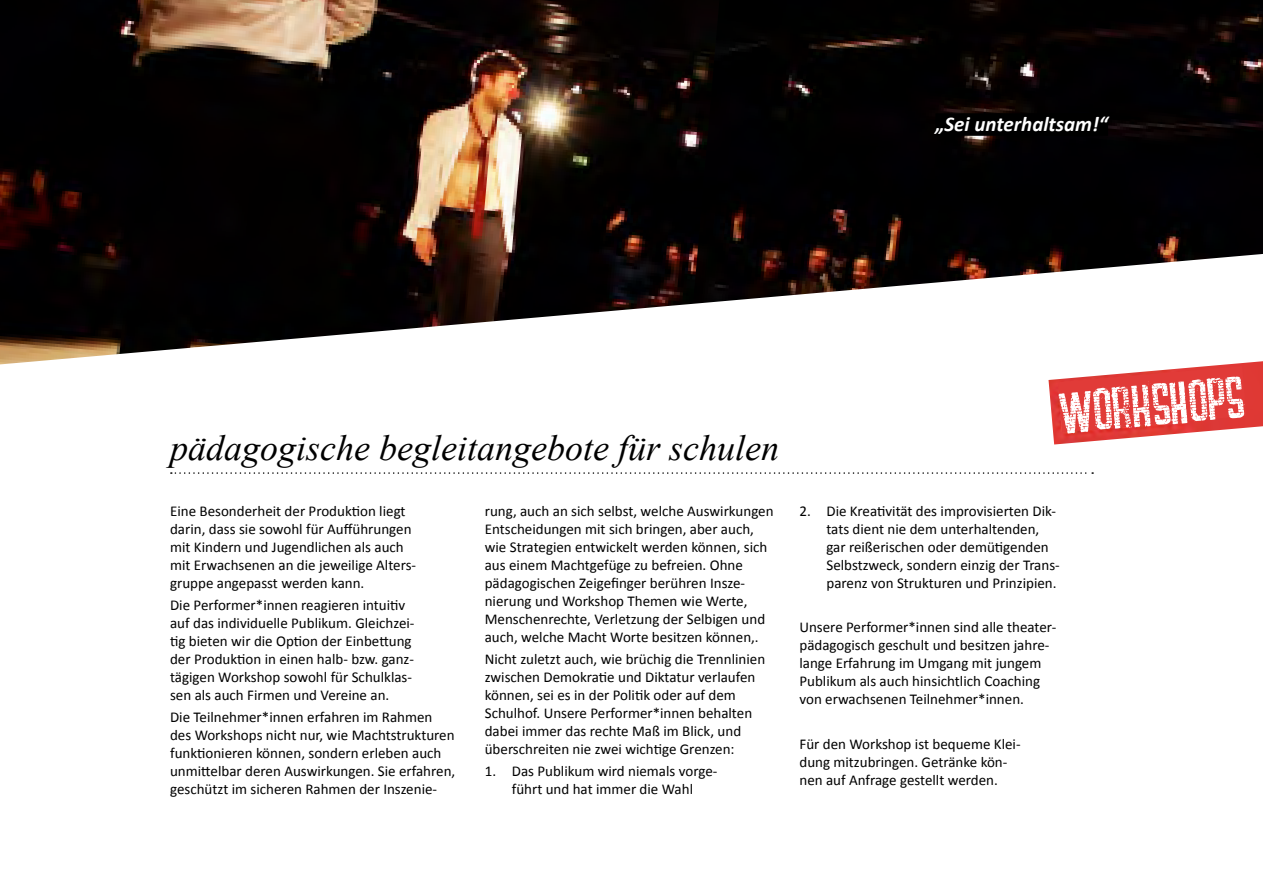
<style>
.page{position:relative;width:1263px;height:893px;background:#fff}
.page>*{position:absolute;margin:0;border:0;box-sizing:border-box;transform-origin:0 0}
.t1{font:62.7px "SOAPSTORE";color:#fff}
.t2{font:italic 36px "Times New Roman";color:#000}
.t3{font:italic 700 21px "Calibri";color:#fff}
.t4{font:15px/18px "Calibri";color:#000}
</style>
<div class="page">
<svg style="left:171px;top:472px;width:922px;height:2px"></svg>
<img style="left:1048px;top:364px;width:215px;height:80px">
<img style="left:0;top:0;width:1263px;height:364px">
<div style="left:935px;top:113px;width:173px;height:23px;background:#000"></div>
<svg style="left:1058px;top:366px;width:188px;height:66px;background:#e34b48"></svg>
<h3 class="t3" style="left:935px;top:111px;width:174px">„Sei unterhaltsam!“</h3>
<h2 class="t2" style="left:170px;top:423px;width:610px">pädagogische begleitangebote für schulen</h2>
<p class="t4" style="left:170px;top:501px;width:248px">Eine Besonderheit der Produktion liegt darin, dass sie sowohl für Aufführungen mit Kindern und Jugendlichen als auch mit Erwachsenen an die jeweilige Alters&shy;gruppe angepasst werden kann.</p>
<p class="t4" style="left:170px;top:595px;width:246px">Die Performer*innen reagieren intuitiv auf das individuelle Publikum. Gleichzei&shy;tig bieten wir die Option der Einbettung der Produktion in einen halb- bzw. ganz&shy;tägigen Workshop sowohl für Schulklas&shy;sen als auch Firmen und Vereine an.</p>
<p class="t4" style="left:170px;top:708px;width:287px">Die Teilnehmer*innen erfahren im Rahmen des Workshops nicht nur, wie Machtstrukturen funktionieren können, sondern erleben auch unmittelbar deren Auswirkungen. Sie erfahren, geschützt im sicheren Rahmen der Inszenie-</p>
<p class="t4" style="left:485px;top:501px;width:290px">rung, auch an sich selbst, welche Auswirkungen Entscheidungen mit sich bringen, aber auch, wie Strategien entwickelt werden können, sich aus einem Machtgefüge zu befreien. Ohne pädagogischen Zeigefinger berühren Insze&shy;nierung und Workshop Themen wie Werte, Menschenrechte, Verletzung der Selbigen und auch, welche Macht Worte besitzen können,.</p>
<p class="t4" style="left:485px;top:649px;width:282px">Nicht zuletzt auch, wie brüchig die Trennlinien zwischen Demokratie und Diktatur verlaufen können, sei es in der Politik oder auf dem Schulhof. Unsere Performer*innen behalten dabei immer das rechte Maß im Blick, und überschreiten nie zwei wichtige Grenzen:</p>
<p class="t4" style="left:485px;top:762px;width:234px;text-align:center">1. Das Publikum wird niemals vorge&shy;führt und hat immer die Wahl</p>
<h1 class="t1" style="left:1058px;top:382px;width:187px;rotate:-5deg">Workshops</h1>
<p class="t4" style="left:826px;top:501px;width:235px;text-indent:-27px">2. Die Kreativität des improvisierten Dik&shy;tats dient nie dem unterhaltenden, gar reißerischen oder demütigenden Selbstzweck, sondern einzig der Trans&shy;parenz von Strukturen und Prinzipien.</p>
<p class="t4" style="left:799px;top:618px;width:258px">Unsere Performer*innen sind alle theater&shy;pädagogisch geschult und besitzen jahre&shy;lange Erfahrung im Umgang mit jungem Publikum als auch hinsichtlich Coaching von erwachsenen Teilnehmer*innen.</p>
<p class="t4" style="left:799px;top:734px;width:223px">Für den Workshop ist bequeme Klei&shy;dung mitzubringen. Getränke kön&shy;nen auf Anfrage gestellt werden.</p>
</div>
